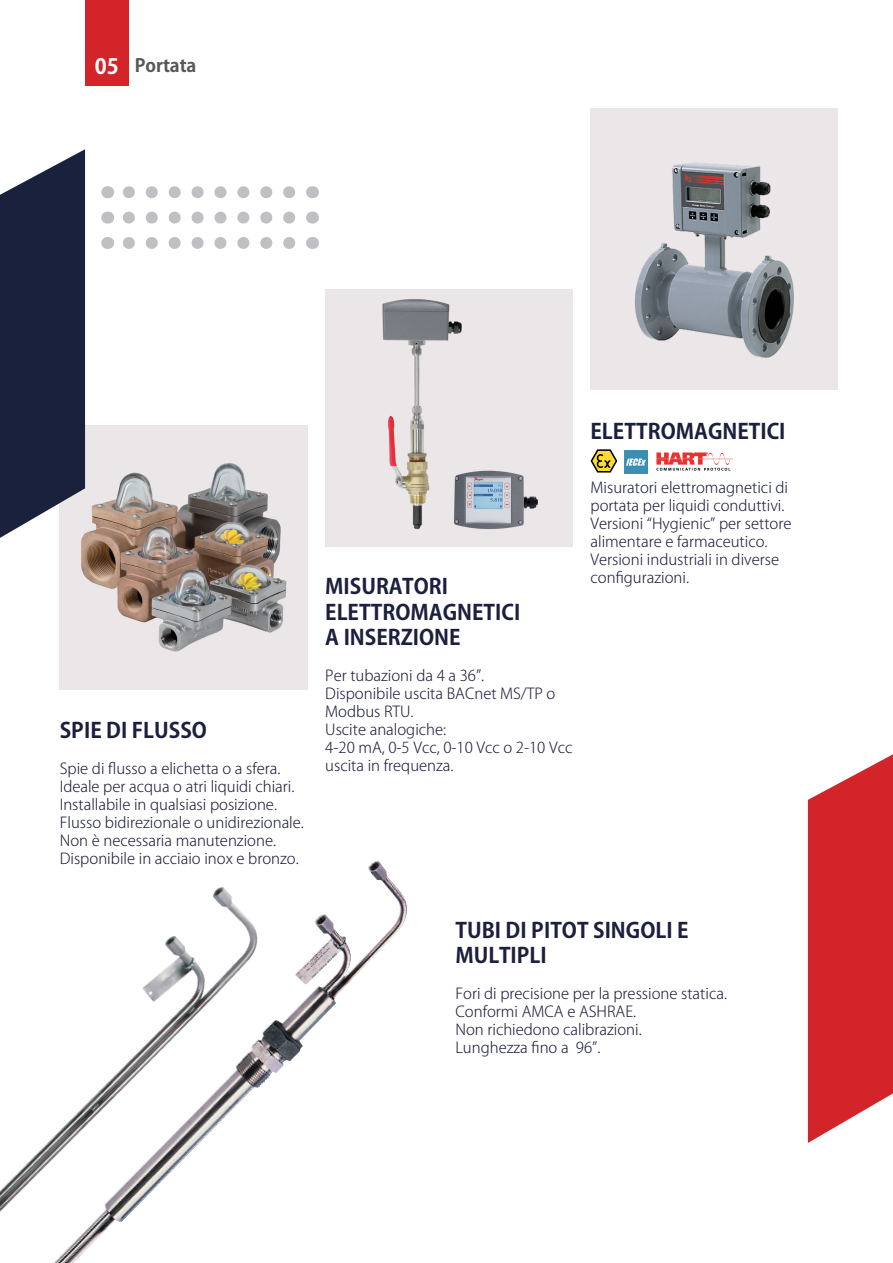
<style>
.page{position:relative;width:893px;height:1263px;background:#fff}
.page>*{position:absolute;margin:0;border:0;box-sizing:border-box;transform-origin:0 0}
.t1{font:700 21px/25.2px "Koz Go Pr 6 N";color:#1d1f3e}
.t2{font:700 21px "Koz Go Pr 6 N";color:#fff}
.t3{font:700 18px "Koz Go Pr 6 N";color:#57585a}
.t4{font:300 15px/18px "Koz Go Pr 6 N";color:#1d1f3e}
</style>
<div class="page">
<img style="left:54px;top:861px;width:353px;height:402px">
<img style="left:0;top:864px;width:322px;height:398px">
<img style="left:60px;top:425px;width:247px;height:265px">
<img style="left:325px;top:290px;width:247px;height:257px">
<img style="left:591px;top:109px;width:247px;height:280px">
<svg style="left:808px;top:754px;width:85px;height:389px;background:#d83e44"></svg>
<svg style="left:0;top:149px;width:85px;height:389px;background:#353b54"></svg>
<svg style="left:123px;top:186px;width:166px;height:12px"></svg>
<svg style="left:312px;top:186px;width:1px;height:12px"></svg>
<svg style="left:107px;top:186px;width:1px;height:12px"></svg>
<svg style="left:123px;top:212px;width:166px;height:12px"></svg>
<svg style="left:312px;top:212px;width:1px;height:12px"></svg>
<svg style="left:107px;top:212px;width:1px;height:12px"></svg>
<svg style="left:123px;top:237px;width:166px;height:12px"></svg>
<svg style="left:312px;top:237px;width:1px;height:12px"></svg>
<svg style="left:107px;top:237px;width:1px;height:12px"></svg>
<div style="left:85px;top:0;width:44px;height:85px;background:#d3242a"></div>
<svg style="left:591px;top:449px;width:26px;height:24px"></svg>
<img style="left:656px;top:452px;width:77px;height:19px">
<img style="left:624px;top:450px;width:23px;height:23px">
<p class="t2" style="left:95px;top:55px;width:26px">05</p>
<p class="t3" style="left:135px;top:55px;width:63px">Portata</p>
<p class="t1" style="left:60px;top:718px;width:149px">SPIE DI FLUSSO</p>
<p class="t4" style="left:60px;top:760px;width:222px">Spie di flusso a elichetta o a sfera.</p>
<p class="t4" style="left:60px;top:778px;width:236px">Ideale per acqua o atri liquidi chiari.</p>
<p class="t4" style="left:60px;top:796px;width:219px">Installabile in qualsiasi posizione.</p>
<p class="t4" style="left:60px;top:814px;width:246px">Flusso bidirezionale o unidirezionale.</p>
<p class="t4" style="left:60px;top:832px;width:218px">Non è necessaria manutenzione.</p>
<p class="t4" style="left:60px;top:850px;width:240px">Disponibile in acciaio inox e bronzo.</p>
<p class="t1" style="left:325px;top:574px;width:124px">MISURATORI</p>
<p class="t1" style="left:325px;top:600px;width:196px">ELETTROMAGNETICI</p>
<p class="t1" style="left:325px;top:625px;width:137px">A INSERZIONE</p>
<p class="t4" style="left:325px;top:667px;width:160px">Per tubazioni da 4 a 36”.</p>
<p class="t4" style="left:325px;top:685px;width:232px">Disponibile uscita BACnet MS/TP o<br>Modbus RTU.</p>
<p class="t4" style="left:325px;top:721px;width:249px">Uscite analogiche:<br>4-20 mA, 0-5 Vcc, 0-10 Vcc o 2-10 Vcc uscita in frequenza.</p>
<p class="t1" style="left:591px;top:419px;width:196px">ELETTROMAGNETICI</p>
<p class="t4" style="left:591px;top:478px;width:199px">Misuratori elettromagnetici di</p>
<p class="t4" style="left:591px;top:496px;width:195px">portata per liquidi conduttivi.</p>
<p class="t4" style="left:591px;top:514px;width:202px">Versioni “Hygienic” per settore</p>
<p class="t4" style="left:591px;top:532px;width:190px">alimentare e farmaceutico.<br>Versioni industriali in diverse</p>
<p class="t4" style="left:591px;top:568px;width:100px">configurazioni.</p>
<p class="t1" style="left:455px;top:918px;width:235px">TUBI DI PITOT SINGOLI E<br>MULTIPLI</p>
<p class="t4" style="left:455px;top:985px;width:273px">Fori di precisione per la pressione statica.</p>
<p class="t4" style="left:455px;top:1003px;width:182px">Conformi AMCA e ASHRAE.</p>
<p class="t4" style="left:455px;top:1021px;width:188px">Non richiedono calibrazioni.<br>Lunghezza fino a 96”.</p>
</div>
